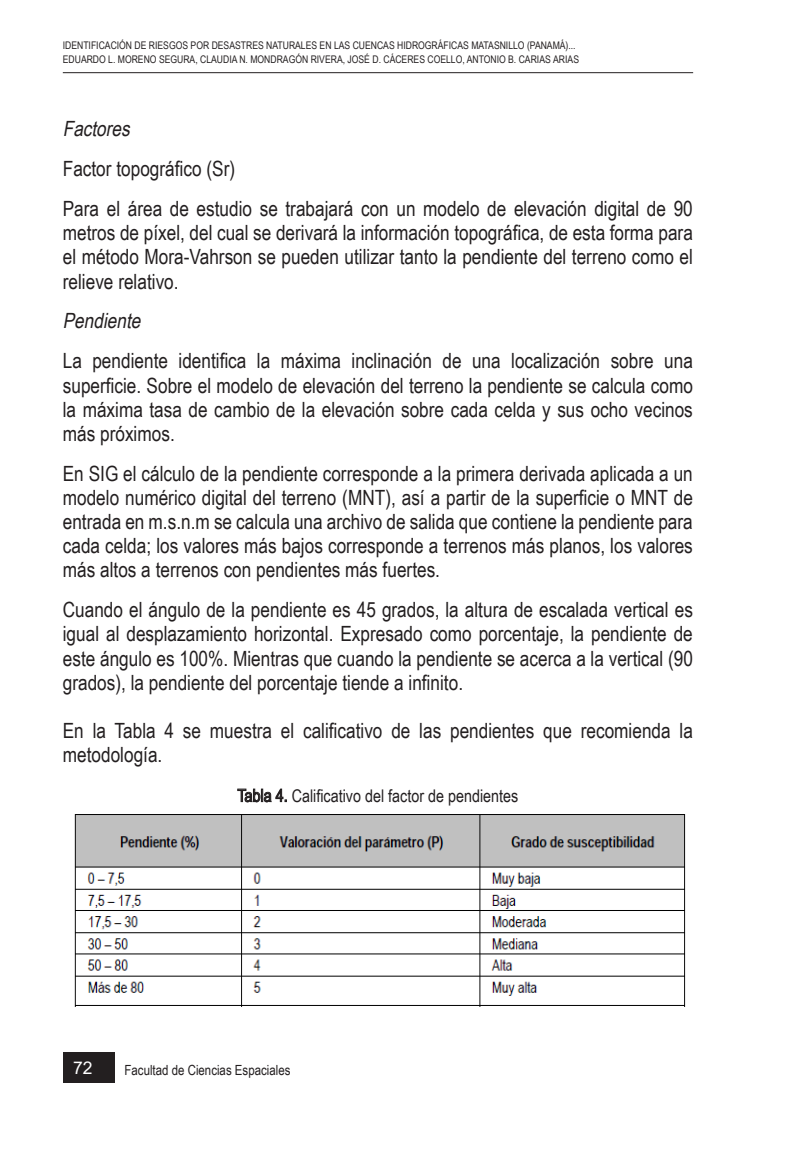
<style>
.page{position:relative;width:794px;height:1161px;background:#fff}
.page>*{position:absolute;margin:0;border:0;box-sizing:border-box;transform-origin:0 0}
.Subtitulo{font:21px/24.2px "Arial Narrow";color:#231f20;text-align:justify}
.Subtitulo-2{font:italic 21px "Arial Narrow";color:#231f20}
.Subtitulo-3{font:17.5px "Arial Narrow";color:#231f20}
.t1{font:17.5px "Arial";color:#fff}
.t2{font:14px "Arial Narrow";color:#231f20}
.t3{font:10.5px/14px "Arial Narrow";color:#231f20}
</style>
<div class="page">
<div style="left:63px;top:1052px;width:52px;height:30px;background:#231f20"></div>
<hr style="left:63px;top:72px;width:630px;height:1px;background:#231f20">
<svg style="left:237px;top:788px;width:50px;height:14px"></svg>
<img style="left:74px;top:814px;width:612px;height:193px">
<p class="t3" style="left:63px;top:38px;width:518px">IDENTIFICACIÓN DE RIESGOS POR DESASTRES NATURALES EN LAS CUENCAS HIDROGRÁFICAS MATASNILLO (PANAMÁ)...<br>EDUARDO L. MORENO SEGURA, CLAUDIA N. MONDRAGÓN RIVERA, JOSÉ D. CÁCERES COELLO, ANTONIO B. CARIAS ARIAS</p>
<p class="Subtitulo-2" style="left:63px;top:113px;width:74px">Factores</p>
<p class="Subtitulo" style="left:63px;top:156px;width:174px">Factor topográfico (Sr)</p>
<p class="Subtitulo" style="left:63px;top:196px;width:631px">Para el área de estudio se trabajará con un modelo de elevación digital de 90 metros de píxel, del cual se derivará la información topográfica, de esta forma para el método Mora-Vahrson se pueden utilizar tanto la pendiente del terreno como el relieve relativo.</p>
<p class="Subtitulo-2" style="left:63px;top:306px;width:84px">Pendiente</p>
<p class="Subtitulo" style="left:63px;top:348px;width:631px">La pendiente identifica la máxima inclinación de una localización sobre una superficie. Sobre el modelo de elevación del terreno la pendiente se calcula como la máxima tasa de cambio de la elevación sobre cada celda y sus ocho vecinos más próximos.</p>
<p class="Subtitulo" style="left:63px;top:460px;width:631px">En SIG el cálculo de la pendiente corresponde a la primera derivada aplicada a un modelo numérico digital del terreno (MNT), así a partir de la superficie o MNT de entrada en m.s.n.m se calcula una archivo de salida que contiene la pendiente para cada celda; los valores más bajos corresponde a terrenos más planos, los valores más altos a terrenos con pendientes más fuertes.</p>
<p class="Subtitulo" style="left:63px;top:597px;width:631px">Cuando el ángulo de la pendiente es 45 grados, la altura de escalada vertical es igual al desplazamiento horizontal. Expresado como porcentaje, la pendiente de este ángulo es 100%. Mientras que cuando la pendiente se acerca a la vertical (90 grados), la pendiente del porcentaje tiende a infinito.</p>
<p class="Subtitulo" style="left:63px;top:717px;width:631px">En la Tabla 4 se muestra el calificativo de las pendientes que recomienda la metodología.</p>
<p class="Subtitulo-3" style="left:237px;top:782px;width:282px">Tabla 4. Calificativo del factor de pendientes</p>
<p class="t1" style="left:73px;top:1056px;width:21px">72</p>
<p class="t2" style="left:124px;top:1060px;width:167px">Facultad de Ciencias Espaciales</p>
</div>
